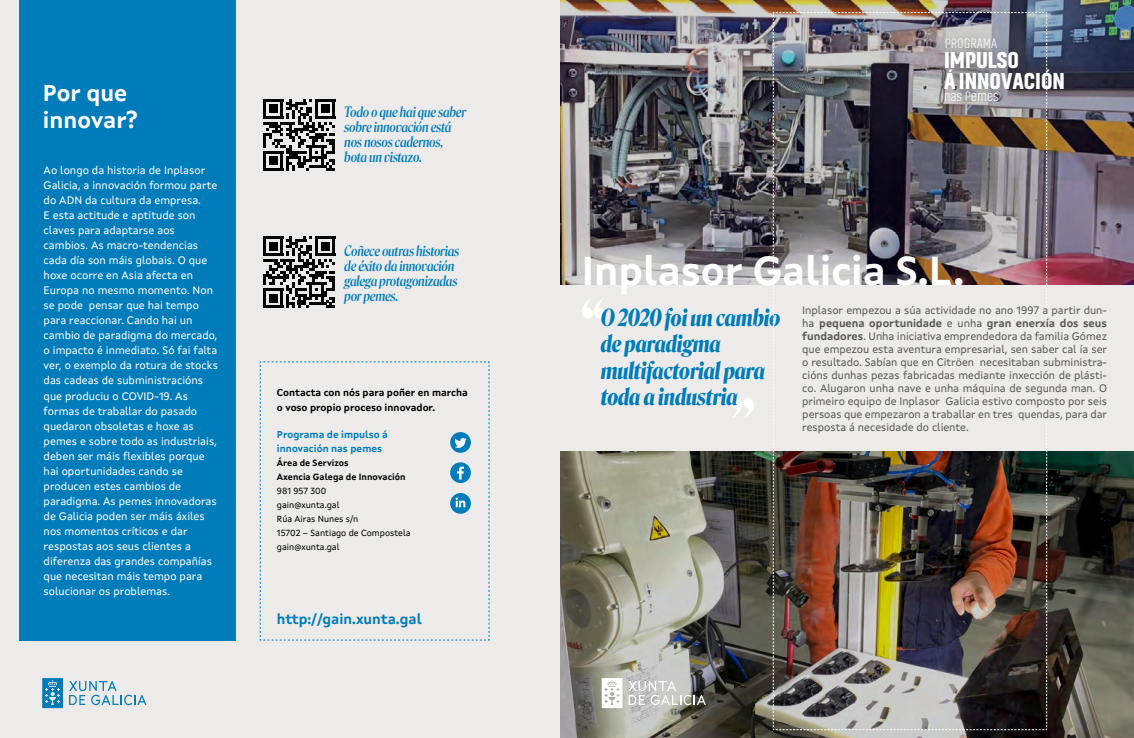
<style>
.page{position:relative;width:1134px;height:738px;background:#fff}
.page>*{position:absolute;margin:0;border:0;box-sizing:border-box;transform-origin:0 0}
.t1{font:700 40.3px "Xunta Sans";color:#fff}
.t2{font:italic 700 condensed 23px/26.5px "Roslindale Display";color:#007cba}
.t3{font:900 23px/21px "Akhand";color:#fff}
.t4{font:700 23px/27.6px "Xunta Sans";color:#fff}
.t5{font:700 14.3px "Xunta Sans";color:#007cba}
.t6{font:300 14.2px "Akhand";color:#fff}
.t7{font:italic 500 condensed 14px/15px "Roslindale Display";color:#007cba}
.t8{font:11px/15px "Xunta Sans";color:#fff}
.t9{font:11px/13px "Xunta Sans";color:#585856;text-align:justify}
.t10{font:700 10px/14px "Xunta Sans";color:#000}
.t11{font:700 10px/14.2px "Xunta Sans";color:#007cba}
.t12{font:9px/14.1px "Xunta Sans";color:#000}
.t13{font:700 9px/14px "Xunta Sans";color:#000}
.s1{font-weight:700}
</style>
<div class="page">
<div style="left:0;top:0;width:1134px;height:737px;background:#ecebea"></div>
<img style="left:560px;top:451px;width:574px;height:286px">
<img style="left:560px;top:0;width:574px;height:284px">
<div style="left:19px;top:0;width:216px;height:639px;background:#007cba"></div>
<div style="left:926px;top:20px;width:156px;height:99px;background:#000;opacity:.41"></div>
<svg style="left:42px;top:678px;width:21px;height:29px"></svg>
<svg style="left:69px;top:681px;width:77px;height:23px"></svg>
<svg style="left:602px;top:677px;width:20px;height:30px"></svg>
<svg style="left:629px;top:680px;width:77px;height:24px;background:#b7b7b6"></svg>
<svg style="left:582px;top:299px;width:23px;height:19px"></svg>
<svg style="left:731px;top:398px;width:23px;height:20px"></svg>
<img style="left:773px;top:12px;width:274px;height:717px">
<svg style="left:260px;top:361px;width:230px;height:279px"></svg>
<svg style="left:263px;top:99px;width:72px;height:72px"></svg>
<hr style="left:263px;top:168px;width:20px;height:3px;background:#000">
<div style="left:269px;top:156px;width:8px;height:9px;background:#000"></div>
<svg style="left:263px;top:236px;width:72px;height:72px"></svg>
<hr style="left:263px;top:305px;width:20px;height:3px;background:#000">
<div style="left:269px;top:293px;width:8px;height:9px;background:#000"></div>
<h2 class="t4" style="left:43px;top:79px;width:96px">Por que innovar?</h2>
<p class="t8" style="left:44px;top:162px;width:176px">Ao longo da historia de Inplasor<br>Galicia, a innovación formou parte do ADN da cultura da empresa.<br>E esta actitude e aptitude son claves para adaptarse aos cambios. As macro-tendencias cada día son máis globais. O que hoxe ocorre en Asia afecta en<br>Europa no mesmo momento. Non se pode pensar que hai tempo para reaccionar. Cando hai un cambio de paradigma do mercado, o impacto é inmediato. Só fai falta ver, o exemplo da rotura de stocks das cadeas de subministracións que produciu o COVID-19. As formas de traballar do pasado quedaron obsoletas e hoxe as pemes e sobre todo as industriais, deben ser máis flexibles porque hai oportunidades cando se producen estes cambios de paradigma. As pemes innovadoras de Galicia poden ser máis áxiles nos momentos críticos e dar respostas aos seus clientes a diferenza das grandes compañías que necesitan máis tempo para solucionar os problemas.</p>
<p class="t7" style="left:345px;top:104px;width:123px">Todo o que hai que saber sobre innovación está nos nosos cadernos, bota un vistazo.</p>
<p class="t7" style="left:345px;top:242px;width:116px">Coñece outras historias de éxito da innovación galega protagonizadas por pemes.</p>
<p class="t10" style="left:277px;top:385px;width:192px">Contacta con nós para poñer en marcha o voso propio proceso innovador.</p>
<p class="t11" style="left:277px;top:426px;width:113px">Programa de impulso á innovación nas pemes</p>
<p class="t13" style="left:277px;top:455px;width:130px">Área de Servizos<br>Axencia Galega de Innovación</p>
<p class="t12" style="left:277px;top:483px;width:135px">981 957 300<br>gain@xunta.gal<br>Rúa Airas Nunes s/n<br>15702 – Santiago de Compostela gain@xunta.gal</p>
<h3 class="t5" style="left:277px;top:609px;width:146px">http://gain.xunta.gal</h3>
<p class="t6" style="left:945px;top:36px;width:54px">PROGRAMA</p>
<h2 class="t3" style="left:944px;top:49px;width:122px">IMPULSO<br>Á INNOVACIÓN</h2>
<p class="t6" style="left:944px;top:89px;width:56px">nas Pemes</p>
<h1 class="t1" style="left:582px;top:246px;width:384px">Inplasor Galicia S.L.</h1>
<h2 class="t2" style="left:601px;top:303px;width:181px">O 2020 foi un cambio de paradigma multifactorial para toda a industria</h2>
<p class="t9" style="left:802px;top:303px;width:306px">Inplasor empezou a súa actividade no ano 1997 a partir dun&shy;ha <span class="s1">pequena oportunidade</span> e unha <span class="s1">gran enerxía dos seus fundadores</span>. Unha iniciativa emprendedora da familia Gómez que empezou esta aventura empresarial, sen saber cal ía ser o resultado. Sabían que en Citröen necesitaban subministra&shy;cións dunhas pezas fabricadas mediante inxección de plásti&shy;co. Alugaron unha nave e unha máquina de segunda man. O primeiro equipo de Inplasor Galicia estivo composto por seis persoas que empezaron a traballar en tres quendas, para dar resposta á necesidade do cliente.</p>
</div>
